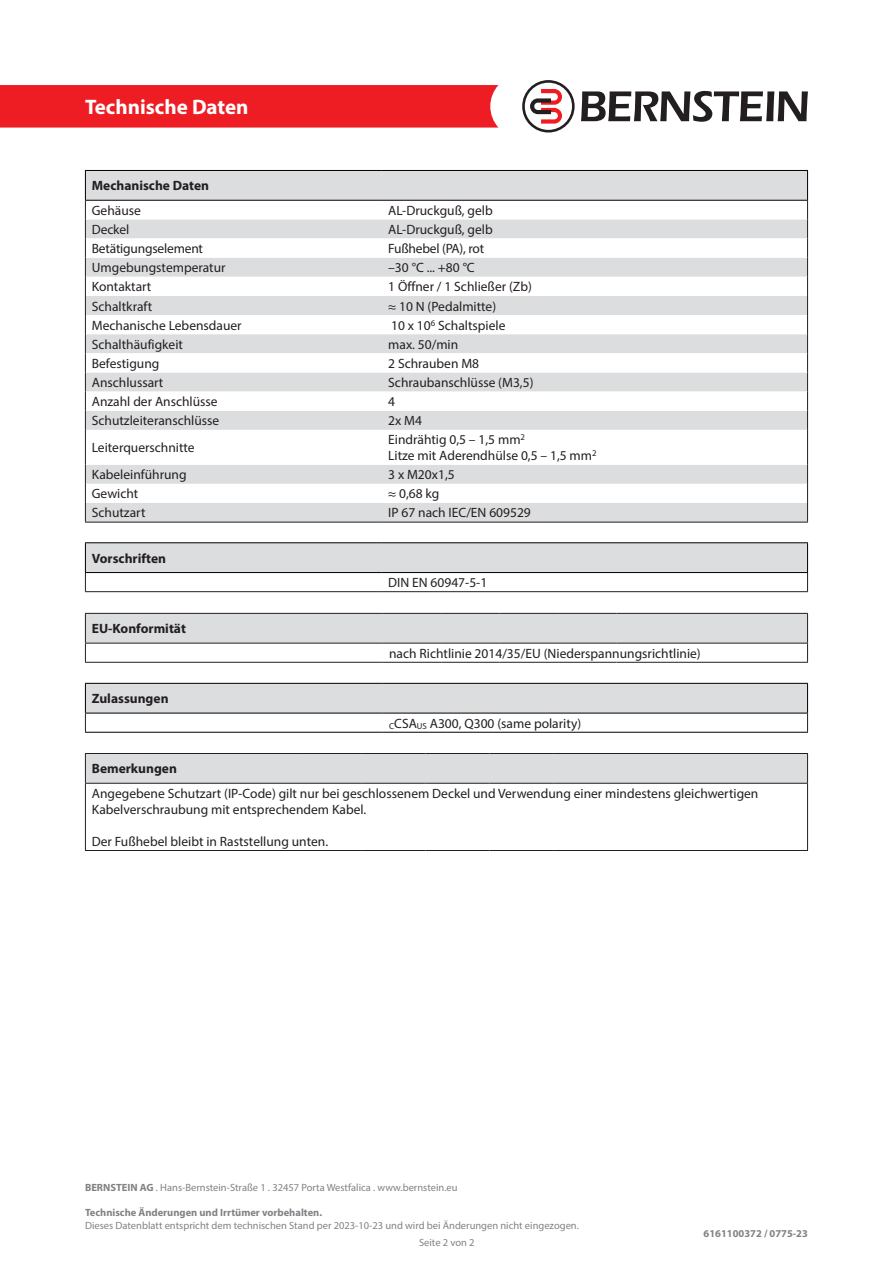
<style>
.page{position:relative;width:893px;height:1263px;background:#fff}
.page>*{position:absolute;margin:0;border:0;box-sizing:border-box;transform-origin:0 0}
.t1{font:700 21px "Myriad Pro";color:#fff}
.t2{font:13.5px/16.2px "Myriad Pro";color:#231f20}
.t3{font:700 13.5px "Myriad Pro";color:#231f20}
.t4{font:10.5px "Myriad Pro";color:#808285}
.t5{font:700 10.5px "Myriad Pro";color:#808285}
.s1{font-weight:700}
</style>
<div class="page">
<div style="left:0;top:85px;width:498px;height:43px;background:#ee1d23"></div>
<svg style="left:581px;top:91px;width:227px;height:31px"></svg>
<svg style="left:522px;top:80px;width:53px;height:53px"></svg>
<div style="left:86px;top:171px;width:721px;height:351px;background:#dcdddf"></div>
<svg style="left:86px;top:201px;width:721px;height:302px"></svg>
<svg style="left:807px;top:171px;width:1px;height:259px"></svg>
<hr style="left:85px;top:430px;width:1px;height:35px;background:#231f20">
<hr style="left:807px;top:430px;width:1px;height:35px;background:#231f20">
<svg style="left:85px;top:465px;width:1px;height:57px"></svg>
<svg style="left:807px;top:465px;width:1px;height:57px"></svg>
<hr style="left:85px;top:522px;width:297px;height:1px;background:#231f20">
<hr style="left:382px;top:522px;width:426px;height:1px;background:#231f20">
<hr style="left:85px;top:170px;width:297px;height:1px;background:#000">
<svg style="left:85px;top:171px;width:1px;height:259px"></svg>
<hr style="left:382px;top:170px;width:426px;height:1px;background:#000">
<hr style="left:85px;top:200px;width:297px;height:1px;background:#000">
<hr style="left:382px;top:200px;width:426px;height:1px;background:#000">
<hr style="left:85px;top:542px;width:297px;height:1px;background:#000">
<svg style="left:85px;top:543px;width:723px;height:48px"></svg>
<hr style="left:382px;top:542px;width:426px;height:1px;background:#000">
<hr style="left:85px;top:572px;width:297px;height:1px;background:#000">
<hr style="left:382px;top:572px;width:426px;height:1px;background:#000">
<hr style="left:85px;top:591px;width:297px;height:1px;background:#231f20">
<hr style="left:382px;top:591px;width:426px;height:1px;background:#231f20">
<svg style="left:85px;top:614px;width:723px;height:48px"></svg>
<hr style="left:85px;top:613px;width:298px;height:1px;background:#231f20">
<hr style="left:383px;top:613px;width:58px;height:1px;background:#231f20">
<hr style="left:441px;top:613px;width:59px;height:1px;background:#231f20">
<hr style="left:500px;top:613px;width:58px;height:1px;background:#231f20">
<hr style="left:558px;top:613px;width:59px;height:1px;background:#231f20">
<hr style="left:617px;top:613px;width:191px;height:1px;background:#231f20">
<hr style="left:85px;top:662px;width:298px;height:1px;background:#231f20">
<hr style="left:383px;top:662px;width:58px;height:1px;background:#231f20">
<hr style="left:441px;top:662px;width:59px;height:1px;background:#231f20">
<hr style="left:500px;top:662px;width:58px;height:1px;background:#231f20">
<hr style="left:558px;top:662px;width:59px;height:1px;background:#231f20">
<hr style="left:617px;top:662px;width:191px;height:1px;background:#231f20">
<hr style="left:807px;top:784px;width:1px;height:66px;background:#231f20">
<div style="left:85px;top:754px;width:723px;height:29px;background:#dcdddf"></div>
<hr style="left:85px;top:784px;width:1px;height:66px;background:#231f20">
<hr style="left:85px;top:753px;width:213px;height:1px;background:#231f20">
<hr style="left:298px;top:753px;width:64px;height:1px;background:#231f20">
<hr style="left:362px;top:753px;width:64px;height:1px;background:#231f20">
<hr style="left:426px;top:753px;width:63px;height:1px;background:#231f20">
<hr style="left:489px;top:753px;width:64px;height:1px;background:#231f20">
<hr style="left:553px;top:753px;width:255px;height:1px;background:#231f20">
<hr style="left:85px;top:783px;width:213px;height:1px;background:#231f20">
<hr style="left:298px;top:783px;width:64px;height:1px;background:#231f20">
<hr style="left:362px;top:783px;width:64px;height:1px;background:#231f20">
<hr style="left:426px;top:783px;width:63px;height:1px;background:#231f20">
<hr style="left:489px;top:783px;width:64px;height:1px;background:#231f20">
<hr style="left:553px;top:783px;width:255px;height:1px;background:#231f20">
<hr style="left:85px;top:850px;width:213px;height:1px;background:#231f20">
<hr style="left:298px;top:850px;width:64px;height:1px;background:#231f20">
<hr style="left:362px;top:850px;width:64px;height:1px;background:#231f20">
<hr style="left:426px;top:850px;width:63px;height:1px;background:#231f20">
<hr style="left:489px;top:850px;width:64px;height:1px;background:#231f20">
<hr style="left:553px;top:850px;width:255px;height:1px;background:#231f20">
<hr style="left:85px;top:683px;width:298px;height:1px;background:#000">
<hr style="left:383px;top:683px;width:425px;height:1px;background:#000">
<svg style="left:85px;top:684px;width:723px;height:48px"></svg>
<hr style="left:85px;top:732px;width:298px;height:1px;background:#000">
<hr style="left:383px;top:732px;width:425px;height:1px;background:#000">
<h1 class="t1" style="left:85px;top:93px;width:165px">Technische Daten</h1>
<p class="t3" style="left:92px;top:177px;width:119px">Mechanische Daten</p>
<p class="t2" style="left:92px;top:202px;width:51px">Gehäuse</p>
<p class="t2" style="left:388px;top:202px;width:106px">AL-Druckguß, gelb</p>
<p class="t2" style="left:92px;top:221px;width:39px">Deckel</p>
<p class="t2" style="left:388px;top:221px;width:106px">AL-Druckguß, gelb</p>
<p class="t2" style="left:92px;top:240px;width:113px">Betätigungselement</p>
<p class="t2" style="left:388px;top:240px;width:97px">Fußhebel (PA), rot</p>
<p class="t2" style="left:92px;top:259px;width:135px">Umgebungstemperatur</p>
<p class="t2" style="left:388px;top:259px;width:88px">–30 °C ... +80 °C</p>
<p class="t2" style="left:92px;top:279px;width:61px">Kontaktart</p>
<p class="t2" style="left:388px;top:279px;width:145px">1 Öffner / 1 Schließer (Zb)</p>
<p class="t2" style="left:92px;top:298px;width:62px">Schaltkraft</p>
<p class="t2" style="left:388px;top:298px;width:109px">≈ 10 N (Pedalmitte)</p>
<p class="t2" style="left:92px;top:317px;width:151px">Mechanische Lebensdauer</p>
<p class="t2" style="left:391px;top:317px;width:116px">10 x 10<sup>6</sup> Schaltspiele</p>
<p class="t2" style="left:92px;top:336px;width:93px">Schalthäufigkeit</p>
<p class="t2" style="left:388px;top:336px;width:72px">max. 50/min</p>
<p class="t2" style="left:92px;top:355px;width:69px">Befestigung</p>
<p class="t2" style="left:388px;top:355px;width:92px">2 Schrauben M8</p>
<p class="t2" style="left:92px;top:374px;width:73px">Anschlussart</p>
<p class="t2" style="left:388px;top:374px;width:147px">Schraubanschlüsse (M3,5)</p>
<p class="t2" style="left:92px;top:393px;width:127px">Anzahl der Anschlüsse</p>
<p class="t2" style="left:388px;top:393px;width:8px">4</p>
<p class="t2" style="left:92px;top:412px;width:129px">Schutzleiteranschlüsse</p>
<p class="t2" style="left:388px;top:412px;width:35px">2x M4</p>
<p class="t2" style="left:92px;top:439px;width:104px">Leiterquerschnitte</p>
<p class="t2" style="left:388px;top:431px;width:138px">Eindrähtig 0,5 – 1,5 mm<sup>2</sup></p>
<p class="t2" style="left:388px;top:448px;width:210px">Litze mit Aderendhülse 0,5 – 1,5 mm<sup>2</sup></p>
<p class="t2" style="left:92px;top:466px;width:96px">Kabeleinführung</p>
<p class="t2" style="left:388px;top:466px;width:68px">3 x M20x1,5</p>
<p class="t2" style="left:92px;top:486px;width:48px">Gewicht</p>
<p class="t2" style="left:388px;top:486px;width:53px">≈ 0,68 kg</p>
<p class="t2" style="left:92px;top:505px;width:55px">Schutzart</p>
<p class="t2" style="left:388px;top:505px;width:144px">IP 67 nach IEC/EN 609529</p>
<p class="t3" style="left:92px;top:549px;width:76px">Vorschriften</p>
<p class="t2" style="left:388px;top:574px;width:101px">DIN EN 60947-5-1</p>
<p class="t3" style="left:92px;top:620px;width:96px">EU-Konformität</p>
<p class="t2" style="left:389px;top:645px;width:313px">nach Richtlinie 2014/35/EU (Niederspannungsrichtlinie)</p>
<p class="t3" style="left:92px;top:690px;width:78px">Zulassungen</p>
<p class="t2" style="left:389px;top:715px;width:194px"><sub>C</sub>CSA<sub>US</sub> A300, Q300 (same polarity)</p>
<p class="t3" style="left:92px;top:760px;width:87px">Bemerkungen</p>
<p class="t2" style="left:92px;top:785px;width:668px">Angegebene Schutzart (IP-Code) gilt nur bei geschlossenem Deckel und Verwendung einer mindestens gleichwertigen<br>Kabelverschraubung mit entsprechendem Kabel.</p>
<p class="t2" style="left:92px;top:833px;width:238px">Der Fußhebel bleibt in Raststellung unten.</p>
<p class="t4" style="left:85px;top:1181px;width:374px"><span class="s1">BERNSTEIN AG</span> . Hans-Bernstein-Straße 1 . 32457 Porta Westfalica . www.bernstein.eu</p>
<p class="t5" style="left:85px;top:1206px;width:239px">Technische Änderungen und Irrtümer vorbehalten.</p>
<p class="t4" style="left:85px;top:1219px;width:495px">Dieses Datenblatt entspricht dem technischen Stand per 2023-10-23 und wird bei Änderungen nicht eingezogen.</p>
<p class="t4" style="left:419px;top:1236px;width:57px">Seite 2 von 2</p>
<p class="t5" style="left:704px;top:1227px;width:106px">6161100372 / 0775-23</p>
</div>
